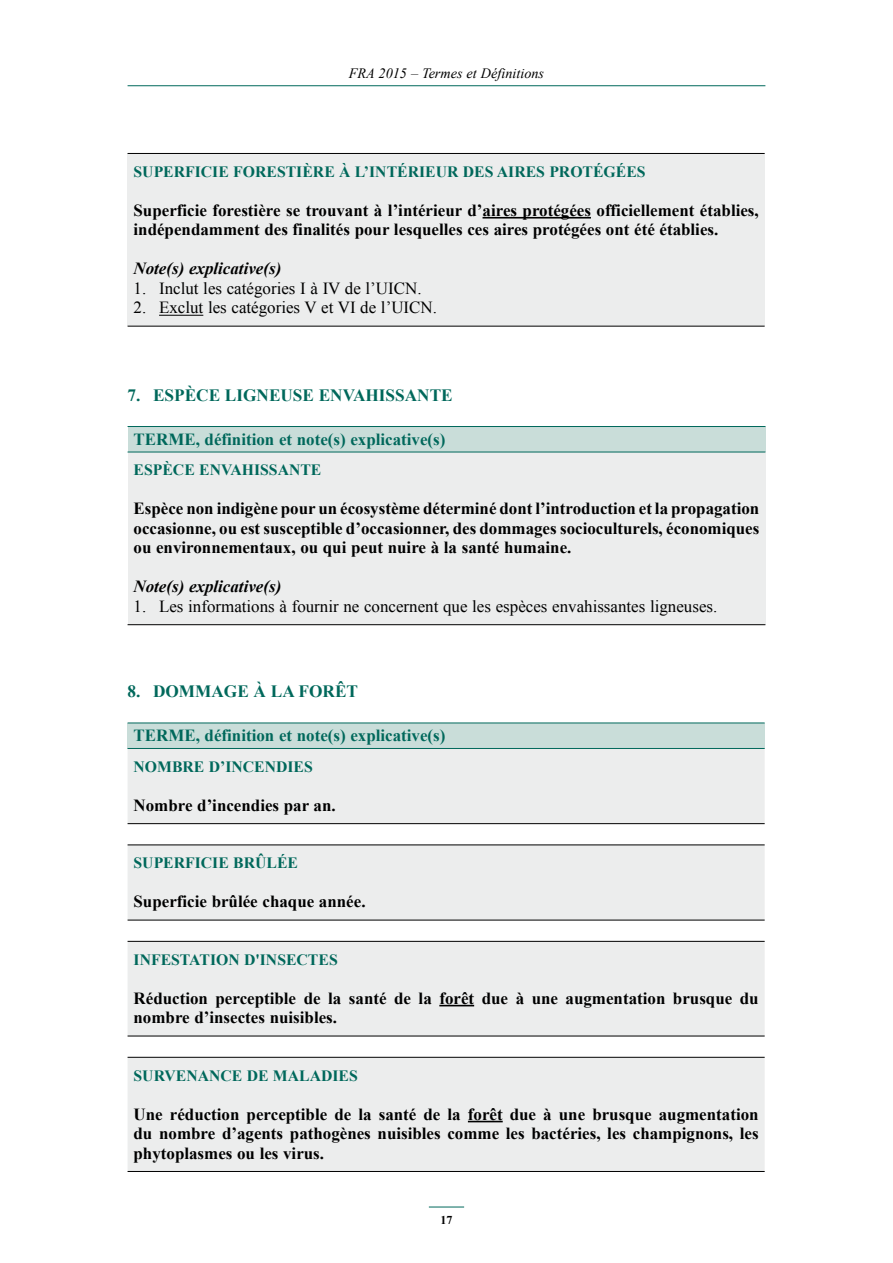
<style>
.page{position:relative;width:893px;height:1263px;background:#fff}
.page>*{position:absolute;margin:0;border:0;box-sizing:border-box;transform-origin:0 0}
.t1{font:700 17.25px "Times New Roman";color:#00685b}
.t2{font:700 16.95px/19.5px "Times New Roman";color:#000}
.t3{font:16.95px "Times New Roman";color:#000}
.t4{font:700 16.95px "Times New Roman";color:#00685b}
.t5{font:italic 700 16.95px "Times New Roman";color:#000}
.t6{font:700 15.75px "Times New Roman";color:#00685b}
.t7{font:italic 14.25px "Times New Roman";color:#000}
.t8{font:700 12px "Times New Roman";color:#000}
</style>
<div class="page">
<hr style="left:429px;top:1206px;width:35px;height:1px;background:#00685b">
<hr style="left:128px;top:85px;width:637px;height:1px;background:#00685b">
<div style="left:128px;top:153px;width:637px;height:173px;background:#eceded"></div>
<hr style="left:128px;top:153px;width:637px;height:1px;background:#000">
<hr style="left:128px;top:326px;width:637px;height:1px;background:#000">
<hr style="left:482px;top:217px;width:109px;height:2px;background:#000">
<hr style="left:159px;top:315px;width:44px;height:1px;background:#000">
<div style="left:128px;top:426px;width:637px;height:26px;background:#c9ddd9"></div>
<div style="left:128px;top:452px;width:637px;height:173px;background:#eceded"></div>
<hr style="left:128px;top:426px;width:637px;height:1px;background:#00685b">
<hr style="left:128px;top:452px;width:637px;height:1px;background:#00685b">
<hr style="left:128px;top:624px;width:637px;height:1px;background:#000">
<div style="left:128px;top:723px;width:637px;height:25px;background:#c9ddd9"></div>
<div style="left:128px;top:749px;width:637px;height:422px;background:#eceded"></div>
<svg style="left:128px;top:824px;width:637px;height:233px;fill:#eceded"></svg>
<hr style="left:128px;top:723px;width:637px;height:1px;background:#00685b">
<hr style="left:128px;top:748px;width:637px;height:1px;background:#00685b">
<hr style="left:128px;top:823px;width:637px;height:1px;background:#000">
<hr style="left:128px;top:844px;width:637px;height:1px;background:#000">
<hr style="left:128px;top:920px;width:637px;height:1px;background:#000">
<hr style="left:128px;top:941px;width:637px;height:1px;background:#000">
<hr style="left:128px;top:1036px;width:637px;height:1px;background:#000">
<hr style="left:128px;top:1057px;width:637px;height:1px;background:#000">
<hr style="left:128px;top:1171px;width:637px;height:1px;background:#000">
<hr style="left:439px;top:1005px;width:35px;height:1px;background:#000">
<hr style="left:468px;top:1121px;width:35px;height:1px;background:#000">
<p class="t7" style="left:349px;top:63px;width:197px">FRA 2015 – Termes et Définitions</p>
<p class="t6" style="left:134px;top:161px;width:514px">SUPERFICIE FORESTIÈRE À L’INTÉRIEUR DES AIRES PROTÉGÉES</p>
<p class="t2" style="left:134px;top:200px;width:627px">Superficie forestière se trouvant à l’intérieur d’aires protégées officiellement établies, indépendamment des finalités pour lesquelles ces aires protégées ont été établies.</p>
<p class="t5" style="left:134px;top:257px;width:149px">Note(s) explicative(s)</p>
<p class="t3" style="left:134px;top:277px;width:289px">1. Inclut les catégories I à IV de l’UICN.</p>
<p class="t3" style="left:134px;top:296px;width:305px">2. Exclut les catégories V et VI de l’UICN .</p>
<p class="t1" style="left:128px;top:383px;width:49px">7. Espèce</p>
<p class="t1" style="left:225px;top:383px;width:12px">ligne</p>
<p class="t1" style="left:280px;top:383px;width:52px">use env</p>
<p class="t1" style="left:353px;top:383px;width:24px">ahiss</p>
<p class="t1" style="left:405px;top:383px;width:25px">ante</p>
<p class="t4" style="left:134px;top:428px;width:313px">TERME, définition et note(s) explicative(s)</p>
<p class="t6" style="left:134px;top:459px;width:189px">ESPÈCE ENVAHISSANTE</p>
<p class="t2" style="left:134px;top:499px;width:627px;text-align:justify">Espèce non indigène pour un écosystème déterminé dont l’introduction et la propagation occasionne, ou est susceptible d’occasionner, des dommages socioculturels, économiques ou environnementaux, ou qui peut nuire à la santé humaine.</p>
<p class="t5" style="left:134px;top:575px;width:149px">Note(s) explicative(s)</p>
<p class="t3" style="left:134px;top:595px;width:585px">1. Les informations à fournir ne concernent que les espèces envahissantes ligneuses.</p>
<p class="t1" style="left:128px;top:679px;width:226px">8. Dommage à la forêt</p>
<p class="t4" style="left:134px;top:724px;width:313px">TERME, définition et note(s) explicative(s)</p>
<p class="t6" style="left:134px;top:756px;width:181px">NOMBRE D’INCENDIES</p>
<p class="t2" style="left:134px;top:795px;width:204px">Nombre d’incendies par an.</p>
<p class="t6" style="left:134px;top:852px;width:166px">SUPERFICIE BRÛLÉE</p>
<p class="t2" style="left:134px;top:891px;width:233px">Superficie brûlée chaque année.</p>
<p class="t6" style="left:134px;top:948px;width:206px">INFESTATION D'INSECTES</p>
<p class="t2" style="left:134px;top:988px;width:627px">Réduction perceptible de la santé de la forêt due à une augmentation brusque du nombre d’insectes nuisibles.</p>
<p class="t6" style="left:134px;top:1064px;width:226px">SURVENANCE DE MALADIES</p>
<p class="t2" style="left:134px;top:1104px;width:627px;text-align:justify">Une réduction perceptible de la santé de la forêt due à une brusque augmentation du nombre d’agents pathogènes nuisibles comme les bactéries, les champignons, les phytoplasmes ou les virus.</p>
<p class="t8" style="left:440px;top:1212px;width:13px">17</p>
</div>
